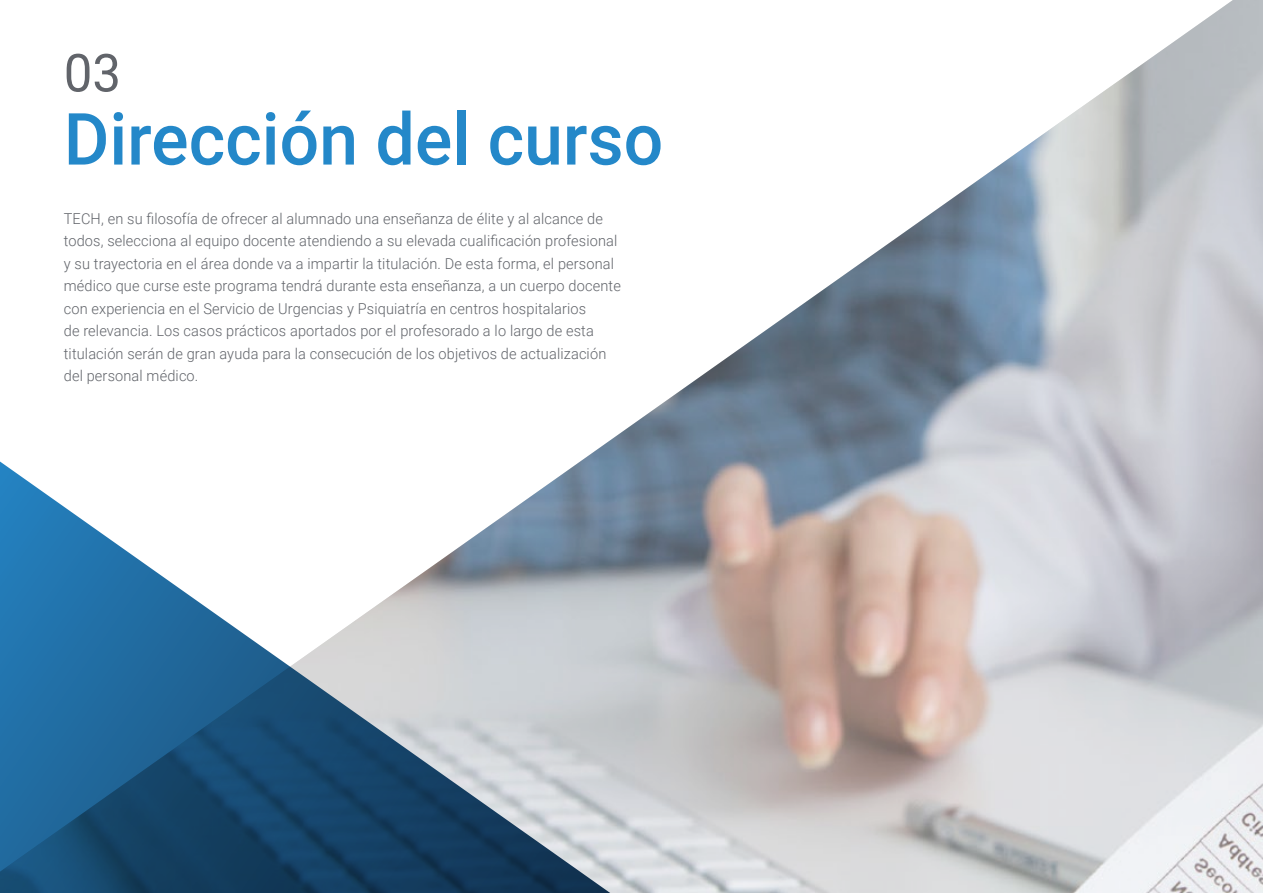
<style>
.page{position:relative;width:1263px;height:893px;background:#fff}
.page>*{position:absolute;margin:0;border:0;box-sizing:border-box;transform-origin:0 0}
.t1{font:500 72px "Roboto";color:#2488c9}
.t2{font:52.5px "Roboto";color:#61646a}
.t3{font:300 15px/22.5px "Roboto";letter-spacing:.01em;color:#61646a}
</style>
<div class="page">
<img style="left:602px;top:0;width:661px;height:893px">
<svg style="left:0;top:446px;width:640px;height:447px"></svg>
<h2 class="t2" style="left:64px;top:36px;width:59px">03</h2>
<h1 class="t1" style="left:64px;top:89px;width:601px">Dirección del curso</h1>
<p class="t3" style="left:64px;top:207px;width:559px">TECH, en su filosofía de ofrecer al alumnado una enseñanza de élite y al alcance de todos, selecciona al equipo docente atendiendo a su elevada cualificación profesional y su trayectoria en el área donde va a impartir la titulación. De esta forma, el personal médico que curse este programa tendrá durante esta enseñanza, a un cuerpo docente con experiencia en el Servicio de Urgencias y Psiquiatría en centros hospitalarios<br>de relevancia. Los casos prácticos aportados por el profesorado a lo largo de esta titulación serán de gran ayuda para la consecución de los objetivos de actualización del personal médico.</p>
</div>
